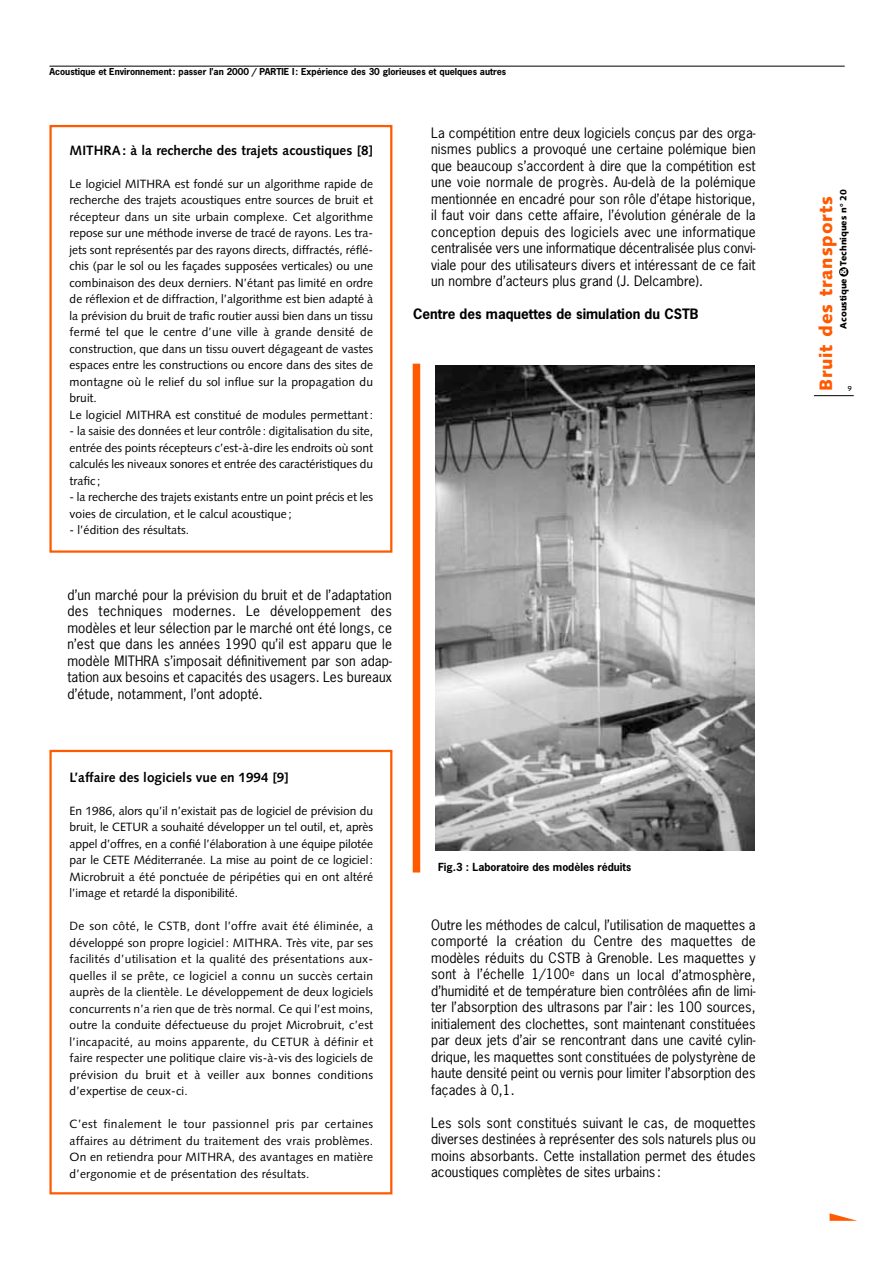
<style>
.page{position:relative;width:893px;height:1263px;background:#fff}
.page>*{position:absolute;margin:0;border:0;box-sizing:border-box;transform-origin:0 0}
.t1{font:900 18px "Syntax";letter-spacing:.05em;color:#ff5a00}
.t2{font:13.5px/16.5px "News Gothic";letter-spacing:.005em;color:#000;text-align:justify}
.t3{font:700 13.5px "Syntax";color:#000}
.t4{font:700 13.5px "News Gothic";color:#000}
.t5{font:12px/16.5px "Syntax";color:#000;text-align:justify}
.t6{font:700 10.5px "News Gothic";color:#000}
.t7{font:700 9px "News Gothic";color:#000}
.t8{font:900 9px "Syntax";color:#000}
.t9{font:6.9px "OCRB";color:#000;scale:1.08 1}
.s1{color:#fff}
</style>
<div class="page">
<hr style="left:49px;top:66px;width:795px;height:1px;background:#000">
<hr style="left:813px;top:395px;width:40px;height:1px;background:#000">
<div style="left:839px;top:267px;width:9px;height:10px;background:#000;border-radius:50%"></div>
<div style="left:49px;top:125px;width:343px;height:428px;border:2px solid #ff5a00"></div>
<div style="left:49px;top:750px;width:343px;height:444px;border:2px solid #ff5a00"></div>
<img style="left:435px;top:365px;width:319px;height:486px">
<div style="left:412px;top:364px;width:8px;height:509px;background:#ff5a00"></div>
<svg style="left:829px;top:1213px;width:28px;height:8px"></svg>
<p class="t7" style="left:49px;top:68px;width:458px">Acoustique et Environnement: passer l’an 2000 / PARTIE I: Expérience des 30 glorieuses et quelques autres</p>
<p class="t3" style="left:70px;top:144px;width:305px">MITHRA: à la recherche des trajets acoustiques [8]</p>
<p class="t5" style="left:70px;top:176px;width:305px;text-align:left">Le logiciel MITHRA est fondé sur un algorithme rapide de recherche des trajets acoustiques entre sources de bruit et récepteur dans un site urbain complexe. Cet algorithme repose sur une méthode inverse de tracé de rayons. Les tra&shy;jets sont représentés par des rayons directs, diffractés, réflé&shy;chis (par le sol ou les façades supposées verticales) ou une combinaison des deux derniers. N’étant pas limité en ordre de réflexion et de diffraction, l’algorithme est bien adapté à la prévision du bruit de trafic routier aussi bien dans un tissu fermé tel que le centre d’une ville à grande densité de construction, que dans un tissu ouvert dégageant de vastes espaces entre les constructions ou encore dans des sites de montagne où le relief du sol influe sur la propagation du bruit.<br>Le logiciel MITHRA est constitué de modules permettant:</p>
<p class="t5" style="left:70px;top:424px;width:305px">- la saisie des données et leur contrôle: digitalisation du site, entrée des points récepteurs c’est-à-dire les endroits où sont calculés les niveaux sonores et entrée des caractéristiques du trafic;</p>
<p class="t5" style="left:70px;top:490px;width:305px">- la recherche des trajets existants entre un point précis et les voies de circulation, et le calcul acoustique;</p>
<p class="t5" style="left:70px;top:523px;width:121px">- l’édition des résultats.</p>
<p class="t2" style="left:431px;top:126px;width:326px">La compétition entre deux logiciels conçus par des orga&shy;nismes publics a provoqué une certaine polémique bien que beaucoup s’accordent à dire que la compétition est une voie normale de progrès. Au-delà de la polémique mentionnée en encadré pour son rôle d’étape historique, il faut voir dans cette affaire, l’évolution générale de la conception depuis des logiciels avec une informatique centralisée vers une informatique décentralisée plus convi&shy;viale pour des utilisateurs divers et intéressant de ce fait un nombre d’acteurs plus grand (J. Delcambre).</p>
<p class="t4" style="left:413px;top:309px;width:287px">Centre des maquettes de simulation du CSTB</p>
<p class="t2" style="left:67px;top:588px;width:326px">d’un marché pour la prévision du bruit et de l’adaptation des techniques modernes. Le développement des modèles et leur sélection par le marché ont été longs, ce n’est que dans les années 1990 qu’il est apparu que le modèle MITHRA s’imposait définitivement par son adap&shy;tation aux besoins et capacités des usagers. Les bureaux d’étude, notamment, l’ont adopté.</p>
<p class="t3" style="left:70px;top:771px;width:221px">L’affaire des logiciels vue en 1994 [9]</p>
<p class="t5" style="left:70px;top:803px;width:305px">En 1986, alors qu’il n’existait pas de logiciel de prévision du bruit, le CETUR a souhaité développer un tel outil, et, après appel d’offres, en a confié l’élaboration à une équipe pilotée par le CETE Méditerranée. La mise au point de ce logiciel:<br>Microbruit a été ponctuée de péripéties qui en ont altéré l’image et retardé la disponibilité.</p>
<p class="t5" style="left:70px;top:919px;width:305px">De son côté, le CSTB, dont l’offre avait été éliminée, a développé son propre logiciel : MITHRA. Très vite, par ses facilités d’utilisation et la qualité des présentations aux&shy;quelles il se prête, ce logiciel a connu un succès certain auprès de la clientèle. Le développement de deux logiciels concurrents n’a rien que de très normal. Ce qui l’est moins, outre la conduite défectueuse du projet Microbruit, c’est l’incapacité, au moins apparente, du CETUR à définir et faire respecter une politique claire vis-à-vis des logiciels de prévision du bruit et à veiller aux bonnes conditions d’expertise de ceux-ci.</p>
<p class="t5" style="left:70px;top:1117px;width:305px">C’est finalement le tour passionnel pris par certaines affaires au détriment du traitement des vrais problèmes.<br>On en retiendra pour MITHRA, des avantages en matière d’ergonomie et de présentation des résultats.</p>
<p class="t6" style="left:438px;top:863px;width:195px">Fig.3 : Laboratoire des modèles réduits</p>
<p class="t2" style="left:431px;top:918px;width:326px">Outre les méthodes de calcul, l’utilisation de maquettes a comporté la création du Centre des maquettes de modèles réduits du CSTB à Grenoble. Les maquettes y sont à l’échelle 1/100<sup>e</sup> dans un local d’atmosphère, d’humidité et de température bien contrôlées afin de limi&shy;ter l’absorption des ultrasons par l’air: les 100 sources, initialement des clochettes, sont maintenant constituées par deux jets d’air se rencontrant dans une cavité cylin&shy;drique, les maquettes sont constituées de polystyrène de haute densité peint ou vernis pour limiter l’absorption des façades à 0,1.</p>
<p class="t2" style="left:431px;top:1116px;width:326px">Les sols sont constitués suivant le cas, de moquettes diverses destinées à représenter des sols naturels plus ou moins absorbants. Cette installation permet des études acoustiques complètes de sites urbains:</p>
<p class="t8" style="left:839px;top:329px;width:141px;rotate:-90deg">Acoustique <span class="s1">&amp;</span> Techniques n° 20</p>
<h1 class="t1" style="left:818px;top:391px;width:196px;rotate:-90deg">Bruit des transports</h1>
<p class="t9" style="left:847px;top:386px;width:6px">9</p>
</div>
